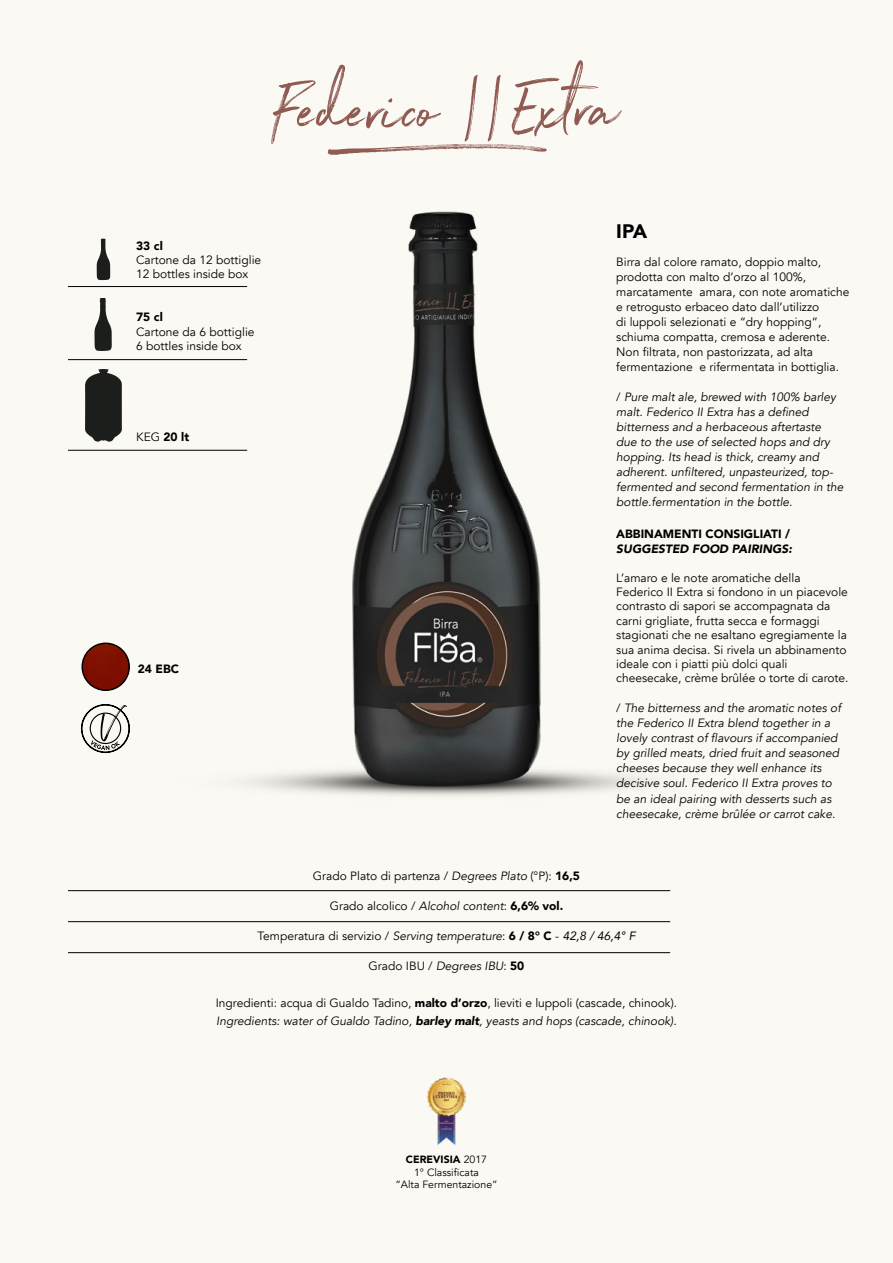
<style>
.page{position:relative;width:893px;height:1263px;background:#fbf9f3}
.page>*{position:absolute;margin:0;border:0;box-sizing:border-box;transform-origin:0 0}
.t1{font:76.8px "Northwell";color:#8f5b53}
.t2{font:900 19.5px "Avenir";color:#000}
.t3{font:12px/14.4px "Avenir";color:#000}
.t4{font:italic 12px/15px "Avenir";color:#000}
.t5{font:900 12px "Avenir";color:#000}
.t6{font:italic 900 12px "Avenir";color:#000}
.t7{font:10.5px/12.6px "Avenir";color:#000;text-align:center}
.s1{font-family:"Northwell Swash";font-size:99.3px}
.s2{font-weight:400}
.s3{font-style:normal}
.s4{font-style:italic}
.s5{font-weight:900}
.s6{font-weight:900;font-style:italic}
</style>
<div class="page">
<svg style="left:80px;top:704px;width:32px;height:50px"></svg>
<div style="left:90px;top:712px;width:31px;height:32px;border:1px solid #000;border-radius:50%"></div>
<svg style="left:94px;top:298px;width:18px;height:53px"></svg>
<hr style="left:101px;top:298px;width:4px;height:19px;background:#1c1e1c">
<div style="left:96px;top:329px;width:14px;height:18px;background:#1c1e1c"></div>
<div style="left:98px;top:323px;width:10px;height:6px;background:#1c1e1c"></div>
<svg style="left:97px;top:239px;width:13px;height:41px"></svg>
<svg style="left:85px;top:369px;width:27px;height:73px;background:#333532"></svg>
<img style="left:112px;top:211px;width:537px;height:585px">
<hr style="left:68px;top:286px;width:179px;height:1px;background:#000">
<hr style="left:68px;top:359px;width:179px;height:1px;background:#000">
<hr style="left:68px;top:450px;width:179px;height:1px;background:#000">
<hr style="left:68px;top:890px;width:602px;height:1px;background:#000">
<hr style="left:68px;top:921px;width:602px;height:1px;background:#000">
<hr style="left:68px;top:952px;width:602px;height:1px;background:#000">
<img style="left:427px;top:1077px;width:39px;height:68px">
<div style="left:82px;top:643px;width:47px;height:47px;background:#7e0f01;border-radius:23px"></div>
<div style="left:81px;top:642px;width:49px;height:49px;border:2px solid #000;border-radius:50%"></div>
<h1 class="t1" style="left:320px;top:52px;width:301px"><span class="s1">h</span>Extra</h1>
<h1 class="t1" style="left:275px;top:55px;width:234px">Federico ||</h1>
<p class="t5" style="left:136px;top:235px;width:28px">33 cl</p>
<p class="t3" style="left:136px;top:253px;width:127px">Cartone da 12 bottiglie<br>12 bottles inside box</p>
<p class="t5" style="left:136px;top:307px;width:28px">75 cl</p>
<p class="t3" style="left:136px;top:325px;width:120px">Cartone da 6 bottiglie<br>6 bottles inside box</p>
<p class="t5" style="left:136px;top:427px;width:55px"><span class="s2">KEG</span> 20 lt</p>
<p class="t5" style="left:138px;top:658px;width:43px">24 EBC</p>
<h2 class="t2" style="left:616px;top:214px;width:33px">IPA</h2>
<p class="t3" style="left:616px;top:254px;width:235px;line-height:15px">Birra dal colore ramato, doppio malto, prodotta con malto d’orzo al 100%, marcatamente amara, con note aromatiche e retrogusto erbaceo dato dall’utilizzo<br>di luppoli selezionati e “dry hopping”, schiuma compatta, cremosa e aderente.<br>Non filtrata, non pastorizzata, ad alta fermentazione e rifermentata in bottiglia.</p>
<p class="t4" style="left:616px;top:389px;width:229px"><span class="s3">/</span> Pure malt ale, brewed with 100% barley malt. Federico II Extra has a defined bitterness and a herbaceous aftertaste due to the use of selected hops and dry hopping. Its head is thick, creamy and adherent. unfiltered, unpasteurized, top&shy;fermented and second fermentation in the bottle.fermentation in the bottle.</p>
<p class="t5" style="left:616px;top:524px;width:175px">ABBINAMENTI CONSIGLIATI /</p>
<p class="t6" style="left:616px;top:539px;width:177px">SUGGESTED FOOD PAIRINGS:</p>
<p class="t3" style="left:616px;top:570px;width:234px">L’amaro e le note aromatiche della Federico II Extra si fondono in un piacevole contrasto di sapori se accompagnata da carni grigliate, frutta secca e formaggi stagionati che ne esaltano egregiamente la sua anima decisa. Si rivela un abbinamento ideale con i piatti più dolci quali cheesecake, crème brûlée o torte di carote.</p>
<p class="t4" style="left:616px;top:701px;width:226px"><span class="s3">/</span> The bitterness and the aromatic notes of the Federico II Extra blend together in a lovely contrast of flavours if accompanied by grilled meats, dried fruit and seasoned cheeses because they well enhance its decisive soul. Federico II Extra proves to be an ideal pairing with desserts such as cheesecake, crème brûlée or carrot cake.</p>
<p class="t3" style="left:313px;top:869px;width:268px">Grado Plato di partenza / <span class="s4">Degrees Plato</span> (°P): <span class="s5">16,5</span></p>
<p class="t3" style="left:330px;top:899px;width:235px">Grado alcolico / <span class="s4">Alcohol content</span>: <span class="s5">6,6% vol.</span></p>
<p class="t3" style="left:258px;top:929px;width:379px">Temperatura di servizio / <span class="s4">Serving temperature</span>: <span class="s5">6 / 8° C</span> - <span class="s4">42,8 / 46,4° F</span></p>
<p class="t3" style="left:369px;top:959px;width:157px">Grado IBU / <span class="s4">Degrees IBU</span>: <span class="s5">50</span></p>
<p class="t3" style="left:216px;top:994px;width:463px;line-height:18px">Ingredienti: acqua di Gualdo Tadino, <span class="s5">malto d’orzo</span>, lieviti e luppoli (cascade, chinook).<br><span class="s4">Ingredients: water of Gualdo Tadino,</span> <span class="s6">barley malt</span><span class="s4">, yeasts and hops (cascade, chinook).</span></p>
<p class="t7" style="left:395px;top:1153px;width:104px"><span class="s5">CEREVISIA</span> 2017<br>1° Classificata<br>“Alta Fermentazione”</p>
</div>
